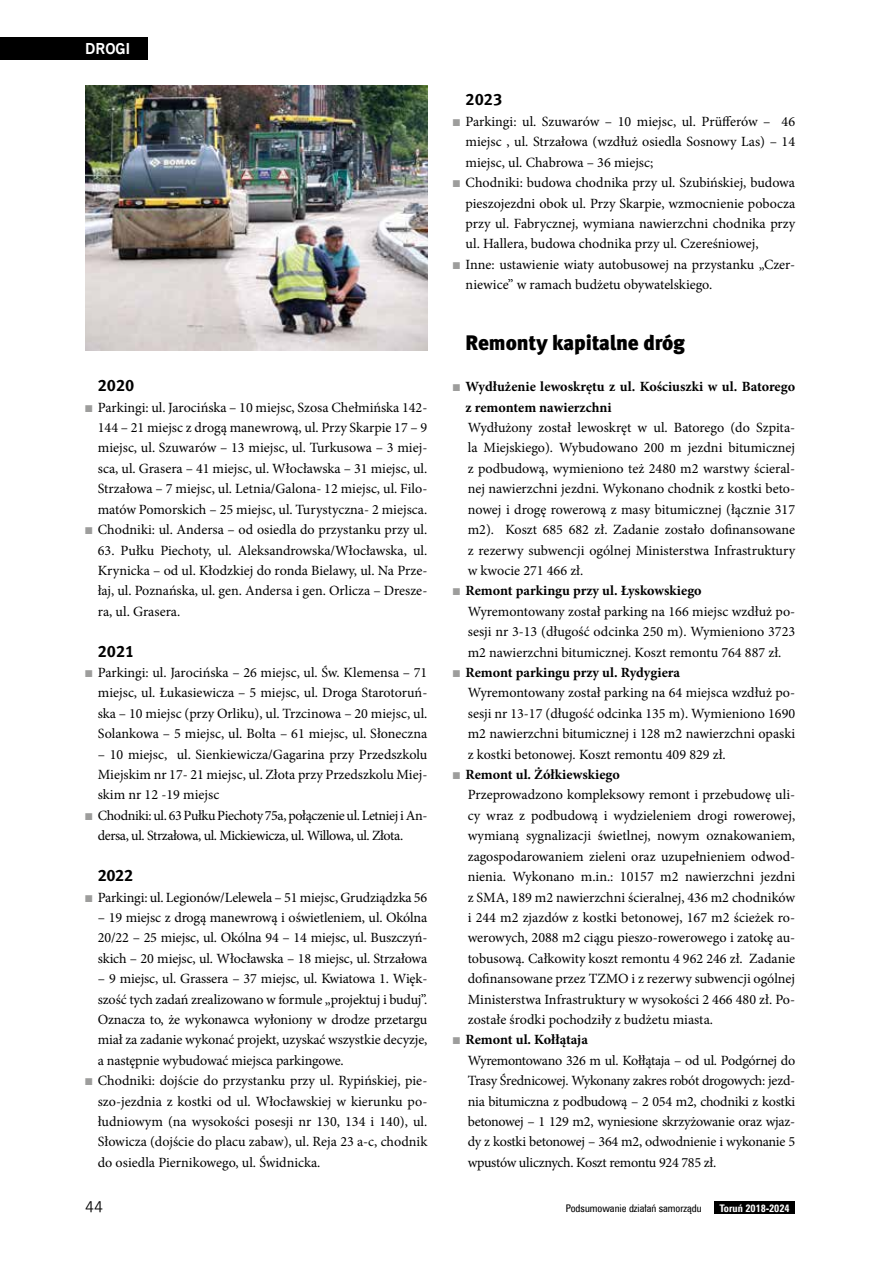
<style>
.page{position:relative;width:893px;height:1263px;background:#fff}
.page>*{position:absolute;margin:0;border:0;box-sizing:border-box;transform-origin:0 0}
.t1{font:21px "Meta Black CELF";letter-spacing:-.005em;color:#000}
.t2{font:16.5px "Meta Bold CELF";letter-spacing:-.005em;color:#000}
.t3{font:700 15px "News Goth EU";color:#fff}
.t4{font:15px "News Goth EU";color:#000}
.t5{font:14.1px/20.4px "Minion Pro";color:#000;text-align:justify}
.t6{font:14.1px "Minion Pro";letter-spacing:-.02em;color:#000}
.t7{font:700 14.1px/20.4px "Minion Pro";color:#000}
.t8{font:14.1px "Minion Pro";letter-spacing:-.03em;color:#000}
.t9{font:14.1px "Minion Pro";letter-spacing:-.025em;color:#000}
.t10{font:10.5px "Zurich Cn EU";color:#000}
.t11{font:700 10.5px "Zurich Cn EU";color:#fff}
.s1{font-family:"Dixieland Normal";font-size:9.75px;color:#9d9d9c}
.s2{font-family:"Dixieland Normal";font-weight:400;font-size:9.75px;color:#9d9d9c}
</style>
<div class="page">
<div style="left:714px;top:1202px;width:81px;height:12px;background:#000"></div>
<div style="left:0;top:37px;width:147px;height:23px;background:#000"></div>
<img style="left:85px;top:85px;width:343px;height:265px">
<p class="t3" style="left:85px;top:39px;width:47px">DROGI</p>
<p class="t2" style="left:98px;top:375px;width:38px">2020</p>
<p class="t5" style="left:85px;top:397px;width:344px;text-align:right"><span class="s1">Q</span> Parkingi: ul. Jarocińska – 10 miejsc, Szosa Chełmińska 142- 144 – 21 miejsc z drogą manewrową, ul. Przy Skarpie 17 – 9 miejsc, ul. Szuwarów – 13 miejsc, ul. Turkusowa – 3 miej&shy;sca, ul. Grasera – 41 miejsc, ul. Włocławska – 31 miejsc, ul.<br>Strzałowa – 7 miejsc, ul. Letnia/Galona- 12 miejsc, ul. Filo&shy;matów Pomorskich – 25 miejsc, ul. Turystyczna- 2 miejsca.<br><span class="s1">Q</span> Chodniki: ul. Andersa – od osiedla do przystanku przy ul.</p>
<p class="t5" style="left:98px;top:540px;width:331px">63. Pułku Piechoty, ul. Aleksandrowska/Włocławska, ul.<br>Krynicka – od ul. Kłodzkiej do ronda Bielawy, ul. Na Prze&shy;łaj, ul. Poznańska, ul. gen. Andersa i gen. Orlicza – Dresze&shy;ra, ul. Grasera.</p>
<p class="t2" style="left:98px;top:640px;width:38px">2021</p>
<p class="t5" style="left:98px;top:662px;width:331px;text-indent:-13px"><span class="s1">Q</span> Parkingi: ul. Jarocińska – 26 miejsc, ul. Św. Klemensa – 71 miejsc, ul. Łukasiewicza – 5 miejsc, ul. Droga Starotoruń&shy;ska – 10 miejsc (przy Orliku), ul. Trzcinowa – 20 miejsc, ul.<br>Solankowa – 5 miejsc, ul. Bolta – 61 miejsc, ul. Słoneczna</p>
<p class="t5" style="left:98px;top:744px;width:331px">– 10 miejsc, ul. Sienkiewicza/Gagarina przy Przedszkolu</p>
<p class="t5" style="left:98px;top:764px;width:331px">Miejskim nr 17- 21 miejsc, ul. Złota przy Przedszkolu Miej-</p>
<p class="t5" style="left:98px;top:785px;width:123px">skim nr 12 -19 miejsc</p>
<p class="t8" style="left:85px;top:806px;width:344px"><span class="s1">Q</span> Chodniki: ul. 63 Pułku Piechoty 75a, połączenie ul. Letniej i An-</p>
<p class="t8" style="left:98px;top:826px;width:307px">dersa, ul. Strzałowa, ul. Mickiewicza, ul. Willowa, ul. Złota.</p>
<p class="t2" style="left:98px;top:865px;width:37px">2022</p>
<p class="t5" style="left:85px;top:887px;width:344px"><span class="s1">Q</span> Parkingi: ul. Legionów/Lelewela – 51 miejsc, Grudziądzka 56</p>
<p class="t5" style="left:98px;top:907px;width:331px">– 19 miejsc z drogą manewrową i oświetleniem, ul. Okólna 20/22 – 25 miejsc, ul. Okólna 94 – 14 miejsc, ul. Buszczyń&shy;skich – 20 miejsc, ul. Włocławska – 18 miejsc, ul. Strzałowa</p>
<p class="t5" style="left:98px;top:968px;width:331px">– 9 miejsc, ul. Grassera – 37 miejsc, ul. Kwiatowa 1. Więk-</p>
<p class="t5" style="left:98px;top:989px;width:331px">szość tych zadań zrealizowano w formule „projektuj i buduj”.</p>
<p class="t5" style="left:98px;top:1009px;width:331px">Oznacza to, że wykonawca wyłoniony w drodze przetargu</p>
<p class="t5" style="left:98px;top:1030px;width:331px">miał za zadanie wykonać projekt, uzyskać wszystkie decyzje,</p>
<p class="t5" style="left:98px;top:1050px;width:248px">a następnie wybudować miejsca parkingowe.</p>
<p class="t5" style="left:85px;top:1070px;width:344px"><span class="s1">Q</span> Chodniki: dojście do przystanku przy ul. Rypińskiej, pie-</p>
<p class="t5" style="left:98px;top:1091px;width:331px">szo-jezdnia z kostki od ul. Włocławskiej w kierunku po-</p>
<p class="t5" style="left:98px;top:1111px;width:331px">łudniowym (na wysokości posesji nr 130, 134 i 140), ul.</p>
<p class="t5" style="left:98px;top:1132px;width:331px">Słowicza (dojście do placu zabaw), ul. Reja 23 a-c, chodnik</p>
<p class="t5" style="left:98px;top:1152px;width:224px">do osiedla Piernikowego, ul. Świdnicka.</p>
<p class="t2" style="left:466px;top:89px;width:38px">2023</p>
<p class="t5" style="left:453px;top:111px;width:344px"><span class="s1">Q</span> Parkingi: ul. Szuwarów – 10 miejsc, ul. Prüfferów – 46</p>
<p class="t5" style="left:466px;top:132px;width:331px">miejsc , ul. Strzałowa (wzdłuż osiedla Sosnowy Las) – 14</p>
<p class="t5" style="left:466px;top:152px;width:189px">miejsc, ul. Chabrowa – 36 miejsc;</p>
<p class="t5" style="left:453px;top:172px;width:344px"><span class="s1">Q</span> Chodniki: budowa chodnika przy ul. Szubińskiej, budowa</p>
<p class="t5" style="left:466px;top:193px;width:331px">pieszojezdni obok ul. Przy Skarpie, wzmocnienie pobocza</p>
<p class="t5" style="left:466px;top:213px;width:331px">przy ul. Fabrycznej, wymiana nawierzchni chodnika przy</p>
<p class="t5" style="left:466px;top:234px;width:294px">ul. Hallera, budowa chodnika przy ul. Czereśniowej,</p>
<p class="t5" style="left:453px;top:254px;width:344px"><span class="s1">Q</span> Inne: ustawienie wiaty autobusowej na przystanku „Czer-</p>
<p class="t5" style="left:466px;top:274px;width:248px">niewice” w ramach budżetu obywatelskiego.</p>
<h1 class="t1" style="left:466px;top:330px;width:221px">Remonty kapitalne dróg</h1>
<p class="t7" style="left:466px;top:376px;width:331px;text-indent:-13px"><span class="s2">Q</span> Wydłużenie lewoskrętu z ul. Kościuszki w ul. Batorego z remontem nawierzchni</p>
<p class="t5" style="left:468px;top:417px;width:329px">Wydłużony został lewoskręt w ul. Batorego (do Szpita-</p>
<p class="t5" style="left:468px;top:438px;width:329px">la Miejskiego). Wybudowano 200 m jezdni bitumicznej</p>
<p class="t5" style="left:468px;top:458px;width:329px">z podbudową, wymieniono też 2480 m2 warstwy ścieral-</p>
<p class="t5" style="left:468px;top:479px;width:329px">nej nawierzchni jezdni. Wykonano chodnik z kostki beto-</p>
<p class="t5" style="left:468px;top:499px;width:329px">nowej i drogę rowerową z masy bitumicznej (łącznie 317</p>
<p class="t5" style="left:468px;top:519px;width:329px">m2). Koszt 685 682 zł. Zadanie zostało dofinansowane</p>
<p class="t5" style="left:468px;top:540px;width:329px">z rezerwy subwencji ogólnej Ministerstwa Infrastruktury</p>
<p class="t5" style="left:468px;top:560px;width:117px">w kwocie 271 466 zł.</p>
<p class="t7" style="left:453px;top:580px;width:250px"><span class="s2">Q</span> Remont parkingu przy ul. Łyskowskiego</p>
<p class="t5" style="left:468px;top:601px;width:329px">Wyremontowany został parking na 166 miejsc wzdłuż po-</p>
<p class="t5" style="left:468px;top:621px;width:329px">sesji nr 3-13 (długość odcinka 250 m). Wymieniono 3723</p>
<p class="t5" style="left:468px;top:642px;width:315px">m2 nawierzchni bitumicznej. Koszt remontu 764 887 zł.</p>
<p class="t7" style="left:453px;top:662px;width:229px"><span class="s2">Q</span> Remont parkingu przy ul. Rydygiera</p>
<p class="t5" style="left:468px;top:683px;width:329px">Wyremontowany został parking na 64 miejsca wzdłuż po-</p>
<p class="t5" style="left:468px;top:703px;width:329px">sesji nr 13-17 (długość odcinka 135 m). Wymieniono 1690</p>
<p class="t5" style="left:468px;top:724px;width:329px">m2 nawierzchni bitumicznej i 128 m2 nawierzchni opaski</p>
<p class="t5" style="left:468px;top:744px;width:260px">z kostki betonowej. Koszt remontu 409 829 zł.</p>
<p class="t7" style="left:453px;top:764px;width:169px"><span class="s2">Q</span> Remont ul. Żółkiewskiego</p>
<p class="t5" style="left:468px;top:785px;width:329px">Przeprowadzono kompleksowy remont i przebudowę uli-</p>
<p class="t5" style="left:468px;top:805px;width:329px">cy wraz z podbudową i wydzieleniem drogi rowerowej,</p>
<p class="t5" style="left:468px;top:826px;width:329px">wymianą sygnalizacji świetlnej, nowym oznakowaniem,</p>
<p class="t5" style="left:468px;top:846px;width:329px">zagospodarowaniem zieleni oraz uzupełnieniem odwod-</p>
<p class="t5" style="left:468px;top:866px;width:329px">nienia. Wykonano m.in.: 10157 m2 nawierzchni jezdni</p>
<p class="t5" style="left:468px;top:887px;width:329px">z SMA, 189 m2 nawierzchni ścieralnej, 436 m2 chodników</p>
<p class="t5" style="left:468px;top:907px;width:329px">i 244 m2 zjazdów z kostki betonowej, 167 m2 ścieżek ro-</p>
<p class="t5" style="left:468px;top:928px;width:329px">werowych, 2088 m2 ciągu pieszo-rowerowego i zatokę au-</p>
<p class="t5" style="left:468px;top:948px;width:329px">tobusową. Całkowity koszt remontu 4 962 246 zł. Zadanie</p>
<p class="t5" style="left:468px;top:968px;width:329px">dofinansowane przez TZMO i z rezerwy subwencji ogólnej</p>
<p class="t5" style="left:468px;top:989px;width:329px">Ministerstwa Infrastruktury w wysokości 2 466 480 zł. Po-</p>
<p class="t5" style="left:468px;top:1009px;width:247px">zostałe środki pochodziły z budżetu miasta.</p>
<p class="t7" style="left:453px;top:1029px;width:137px"><span class="s2">Q</span> Remont ul. Kołłątaja</p>
<p class="t6" style="left:468px;top:1051px;width:329px">Wyremontowano 326 m ul. Kołłątaja – od ul. Podgórnej do</p>
<p class="t9" style="left:468px;top:1071px;width:329px">Trasy Średnicowej. Wykonany zakres robót drogowych: jezd-</p>
<p class="t6" style="left:468px;top:1092px;width:329px">nia bitumiczna z podbudową – 2 054 m2, chodniki z kostki</p>
<p class="t6" style="left:468px;top:1112px;width:329px">betonowej – 1 129 m2, wyniesione skrzyżowanie oraz wjaz-</p>
<p class="t6" style="left:468px;top:1132px;width:329px">dy z kostki betonowej – 364 m2, odwodnienie i wykonanie 5</p>
<p class="t6" style="left:468px;top:1153px;width:250px">wpustów ulicznych. Koszt remontu 924 785 zł.</p>
<p class="t4" style="left:85px;top:1197px;width:20px">44</p>
<p class="t10" style="left:566px;top:1201px;width:137px">Podsumowanie działań samorządu</p>
<p class="t11" style="left:719px;top:1201px;width:72px">Toruń 2018-2024</p>
</div>
